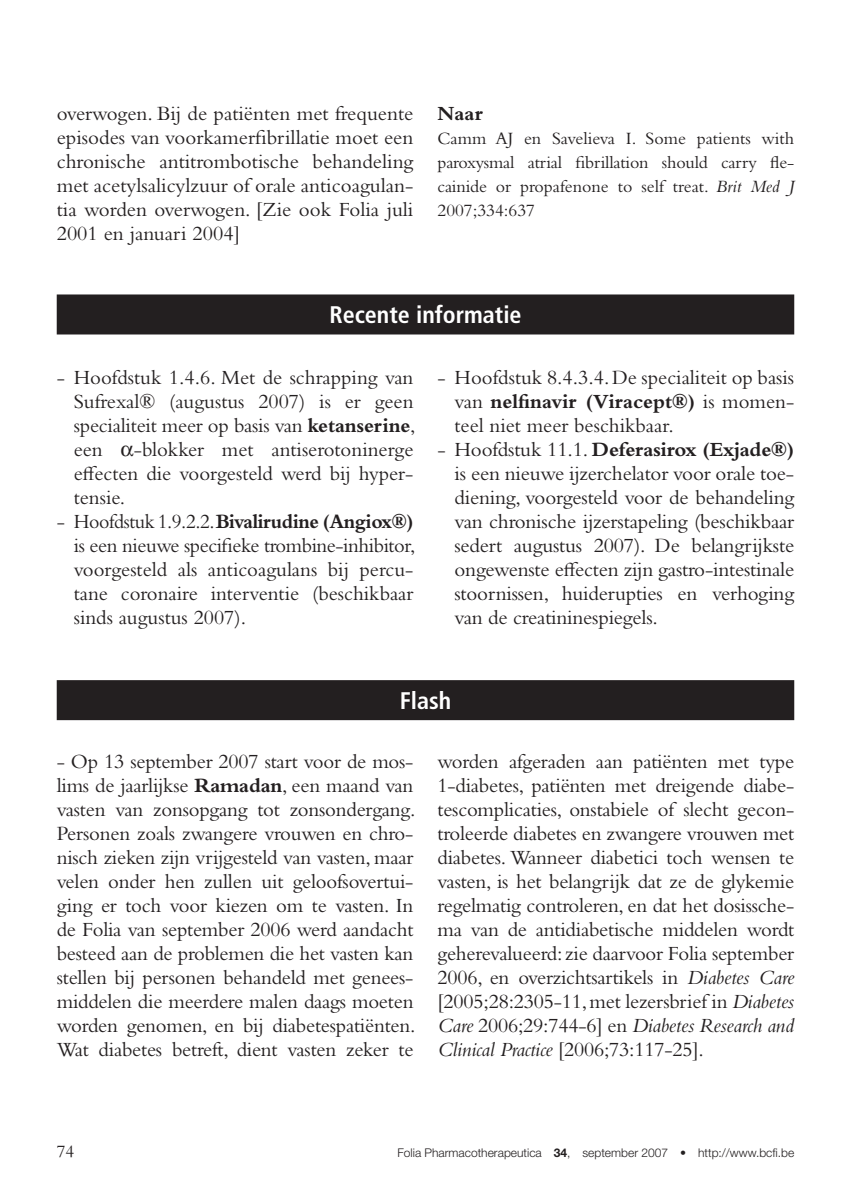
<style>
.page{position:relative;width:851px;height:1191px;background:#fff}
.page>*{position:absolute;margin:0;border:0;box-sizing:border-box;transform-origin:0 0}
.t1{font:700 condensed 24px "Frutiger LT Std";color:#fff}
.t2{font:21px/24px "Bembo Std";color:#231f20;text-align:justify}
.t3{font:700 21px "Bembo Std";color:#231f20}
.t4{font:18px/24px "Bembo Std";color:#231f20;text-align:justify}
.t5{font:300 12px "Helvetica Neue LT Std";color:#231f20}
.s1{font-style:italic}
.s2{font-weight:700}
</style>
<div class="page">
<div style="left:57px;top:680px;width:737px;height:40px;background:#231f20"></div>
<div style="left:57px;top:294px;width:737px;height:40px;background:#231f20"></div>
<p class="t2" style="left:57px;top:101px;width:358px">overwogen. Bij de patiënten met frequente episodes van voorkamerfibrillatie moet een chronische antitrombotische behandeling met acetylsalicylzuur of orale anticoagulan&shy;tia worden overwogen. [Zie ook Folia juli 2001 en januari 2004]</p>
<p class="t3" style="left:437px;top:102px;width:47px">Naar</p>
<p class="t4" style="left:437px;top:126px;width:358px">Camm AJ en Savelieva I. Some patients with paroxysmal atrial fibrillation should carry fle&shy;cainide or propafenone to self treat. <span class="s1">Brit Med J </span>2007;334:637</p>
<p class="t1" style="left:329px;top:300px;width:194px">Recente informatie</p>
<p class="t2" style="left:74px;top:365px;width:343px;text-indent:-17px">- Hoofdstuk 1.4.6. Met de schrapping van Sufrexal® (augustus 2007) is er geen specialiteit meer op basis van <span class="s2">ketanserine</span>, een</p>
<p class="t2" style="left:74px;top:437px;width:341px;text-indent:60px">-blokker met antiserotoninerge effecten die voorgesteld werd bij hyper&shy;tensie.</p>
<p class="t2" style="left:74px;top:509px;width:343px;text-indent:-17px">- Hoofdstuk 1.9.2.2.<span class="s2">Bivalirudine (Angiox®) </span>is een nieuwe specifieke trombine-inhibitor, voorgesteld als anticoagulans bij percu&shy;tane coronaire interventie (beschikbaar sinds augustus 2007).</p>
<p class="t2" style="left:454px;top:365px;width:341px;text-indent:-17px">- Hoofdstuk 8.4.3.4. De specialiteit op basis van <span class="s2">nelfinavir (Viracept®)</span> is momen&shy;teel niet meer beschikbaar.</p>
<p class="t2" style="left:454px;top:437px;width:341px;text-indent:-17px">- Hoofdstuk 11.1. <span class="s2">Deferasirox (Exjade®) </span>is een nieuwe ijzerchelator voor orale toe&shy;diening, voorgesteld voor de behandeling van chronische ijzerstapeling (beschikbaar sedert augustus 2007). De belangrijkste ongewenste effecten zijn gastro-intestinale stoornissen, huiderupties en verhoging van de creatininespiegels.</p>
<p class="t1" style="left:399px;top:686px;width:53px">Flash</p>
<p class="t2" style="left:57px;top:749px;width:360px">- Op 13 september 2007 start voor de mos&shy;lims de jaarlijkse <span class="s2">Ramadan</span>, een maand van vasten van zonsopgang tot zonsondergang.<br>Personen zoals zwangere vrouwen en chro&shy;nisch zieken zijn vrijgesteld van vasten, maar velen onder hen zullen uit geloofsovertui&shy;ging er toch voor kiezen om te vasten. In de Folia van september 2006 werd aandacht besteed aan de problemen die het vasten kan stellen bij personen behandeld met genees&shy;middelen die meerdere malen daags moeten worden genomen, en bij diabetespatiënten.<br>Wat diabetes betreft, dient vasten zeker te</p>
<p class="t2" style="left:437px;top:749px;width:358px">worden afgeraden aan patiënten met type 1-diabetes, patiënten met dreigende diabe&shy;tescomplicaties, onstabiele of slecht gecon&shy;troleerde diabetes en zwangere vrouwen met diabetes. Wanneer diabetici toch wensen te vasten, is het belangrijk dat ze de glykemie regelmatig controleren, en dat het dosissche&shy;ma van de antidiabetische middelen wordt geherevalueerd: zie daarvoor Folia september 2006, en overzichtsartikels in <span class="s1">Diabetes Care </span>[2005;28:2305-11, met lezersbrief in <span class="s1">Diabetes Care</span> 2006;29:744-6] en <span class="s1">Diabetes Research and Clinical Practice</span> [2006;73:117-25].</p>
<p class="t4" style="left:57px;top:1139px;width:19px">74</p>
<p class="t5" style="left:397px;top:1145px;width:398px">Folia Pharmacotherapeutica <span class="s2">34</span>, september 2007 • http://www.bcfi.be</p>
</div>
